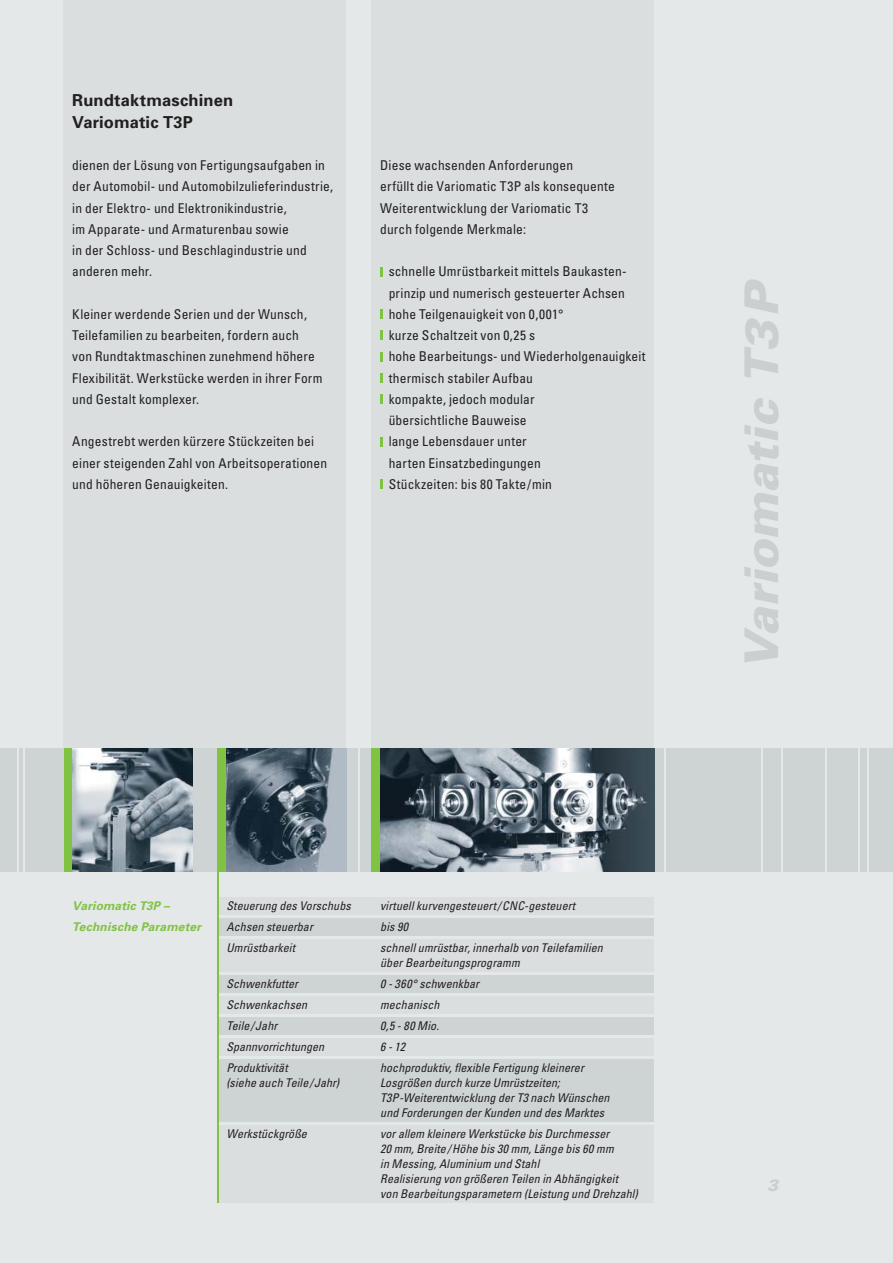
<style>
.page{position:relative;width:893px;height:1263px;background:#e5e8e8}
.page>*{position:absolute;margin:0;border:0;box-sizing:border-box;transform-origin:0 0}
.t1{font:italic 900 46.5px "Univers";letter-spacing:-.005em;color:#cad0d0}
.t2{font:700 16.5px/21.3px "Univers";letter-spacing:.005em;color:#231f20}
.t3{font:italic 900 16.5px "Univers";color:#cad0d0}
.t4{font:condensed 13.5px/21.3px "Univers";letter-spacing:.01em;color:#231f20}
.t5{font:italic condensed 12px/21px "Univers";letter-spacing:.005em;color:#231f20}
.t6{font:italic 700 12px/21px "Univers";letter-spacing:.015em;color:#80c342}
</style>
<div class="page">
<div style="left:372px;top:0;width:282px;height:748px;background:#dadede"></div>
<div style="left:64px;top:0;width:282px;height:748px;background:#dadede"></div>
<div style="left:0;top:748px;width:893px;height:124px;background:#ced3d3"></div>
<hr style="left:761px;top:748px;width:2px;height:124px;background:#e5e8e8">
<hr style="left:781px;top:748px;width:2px;height:124px;background:#e5e8e8">
<hr style="left:824px;top:748px;width:2px;height:124px;background:#e5e8e8">
<hr style="left:867px;top:748px;width:2px;height:124px;background:#e5e8e8">
<hr style="left:858px;top:748px;width:2px;height:124px;background:#e5e8e8">
<hr style="left:664px;top:748px;width:2px;height:124px;background:#e5e8e8">
<hr style="left:358px;top:748px;width:1px;height:124px;background:#e5e8e8">
<hr style="left:17px;top:748px;width:2px;height:124px;background:#e5e8e8">
<hr style="left:23px;top:748px;width:2px;height:124px;background:#e5e8e8">
<hr style="left:218px;top:872px;width:1px;height:330px;background:#80c342">
<div style="left:64px;top:748px;width:8px;height:124px;background:#80c342"></div>
<div style="left:218px;top:748px;width:8px;height:124px;background:#80c342"></div>
<div style="left:372px;top:748px;width:8px;height:124px;background:#80c342"></div>
<div style="left:219px;top:898px;width:435px;height:17px;background:#dadede"></div>
<div style="left:219px;top:919px;width:435px;height:17px;background:#ced3d3"></div>
<div style="left:219px;top:940px;width:435px;height:32px;background:#dadede"></div>
<div style="left:219px;top:976px;width:435px;height:17px;background:#ced3d3"></div>
<div style="left:219px;top:997px;width:435px;height:17px;background:#dadede"></div>
<div style="left:219px;top:1018px;width:435px;height:17px;background:#ced3d3"></div>
<div style="left:219px;top:1039px;width:435px;height:17px;background:#dadede"></div>
<div style="left:219px;top:1060px;width:435px;height:62px;background:#ced3d3"></div>
<div style="left:219px;top:1126px;width:435px;height:77px;background:#dadede"></div>
<img style="left:72px;top:748px;width:120px;height:124px">
<img style="left:226px;top:748px;width:120px;height:124px">
<img style="left:380px;top:748px;width:274px;height:124px">
<svg style="left:380px;top:267px;width:2px;height:9px"></svg>
<svg style="left:380px;top:309px;width:2px;height:10px"></svg>
<svg style="left:380px;top:330px;width:2px;height:10px"></svg>
<svg style="left:380px;top:352px;width:2px;height:9px"></svg>
<svg style="left:380px;top:373px;width:2px;height:10px"></svg>
<svg style="left:380px;top:394px;width:2px;height:10px"></svg>
<svg style="left:380px;top:437px;width:2px;height:9px"></svg>
<svg style="left:380px;top:479px;width:2px;height:10px"></svg>
<p class="t2" style="left:72px;top:91px;width:162px">Rundtaktmaschinen<br>Variomatic T3P</p>
<p class="t4" style="left:72px;top:156px;width:262px">dienen der Lösung von Fertigungsaufgaben in der Automobil- und Automobilzulieferindustrie, in der Elektro- und Elektronikindustrie,<br>im Apparate- und Armaturenbau sowie<br>in der Schloss- und Beschlagindustrie und anderen mehr.</p>
<p class="t4" style="left:72px;top:305px;width:252px">Kleiner werdende Serien und der Wunsch, Teilefamilien zu bearbeiten, fordern auch<br>von Rundtakt ma schi nen zunehmend höhere Flexibilität. Werkstücke werden in ihrer Form und Gestalt komplexer.</p>
<p class="t4" style="left:72px;top:432px;width:256px">Angestrebt werden kürzere Stückzeiten bei einer steigenden Zahl von Arbeits ope rationen und höheren Ge nau ig kei ten.</p>
<p class="t4" style="left:380px;top:156px;width:236px">Diese wachsenden Anforderungen<br>erfüllt die Variomatic T3P als konsequente Weiterentwicklung der Variomatic T3 durch folgende Merkmale:</p>
<p class="t4" style="left:389px;top:262px;width:258px">schnelle Umrüstbarkeit mittels Baukasten&shy;prinzip und numerisch gesteuerter Achsen hohe Teilgenauigkeit von 0,001°<br>kurze Schaltzeit von 0,25 s<br>hohe Bearbeitungs- und Wiederholgenauigkeit thermisch stabiler Aufbau<br>kompakte, jedoch modular<br>übersichtliche Bauweise<br>lange Lebensdauer unter<br>harten Einsatzbedingungen<br>Stückzeiten: bis 80 Takte/min</p>
<p class="t6" style="left:72px;top:897px;width:130px">Variomatic T3P –<br>Technische Parameter</p>
<p class="t5" style="left:380px;top:897px;width:224px">virtuell kurvengesteuert /CNC-gesteuert<br>bis 90<br>schnell umrüstbar, innerhalb von Teilefamilien</p>
<p class="t5" style="left:380px;top:954px;width:205px">über Bearbeitungsprogramm<br>0 - 360° schwenkbar<br>mechanisch<br>0,5 - 80 Mio.<br>6 - 12<br>hochproduktiv, flexible Fertigung kleinerer</p>
<p class="t5" style="left:380px;top:1077px;width:231px;line-height:15px">Losgrößen durch kurze Um rüstzeiten;<br>T3P-Weiter entwick lung der T3 nach Wün schen und Forderungen der Kunden und des Marktes</p>
<p class="t5" style="left:380px;top:1128px;width:259px;line-height:15px">vor allem kleinere Werkstücke bis Durchmesser<br>20 mm, Breite/Höhe bis 30 mm, Länge bis 60 mm<br>in Messing, Aluminium und Stahl<br>Realisierung von größeren Teilen in Abhängigkeit von Bearbeitungspara metern (Leistung und Drehzahl)</p>
<p class="t5" style="left:226px;top:897px;width:126px">Steuerung des Vorschubs<br>Achsen steuerbar<br>Umrüstbarkeit</p>
<p class="t5" style="left:226px;top:975px;width:99px">Schwenkfutter<br>Schwenkachsen<br>Teile/Jahr<br>Spannvorrichtungen<br>Produktivität</p>
<p class="t5" style="left:226px;top:1074px;width:114px">(siehe auch Teile /Jahr)</p>
<p class="t5" style="left:226px;top:1125px;width:82px">Werkstückgröße</p>
<h1 class="t1" style="left:745px;top:670px;width:388px;rotate:-90deg">Variomatic T3P</h1>
<p class="t3" style="left:767px;top:1179px;width:13px">3</p>
</div>
